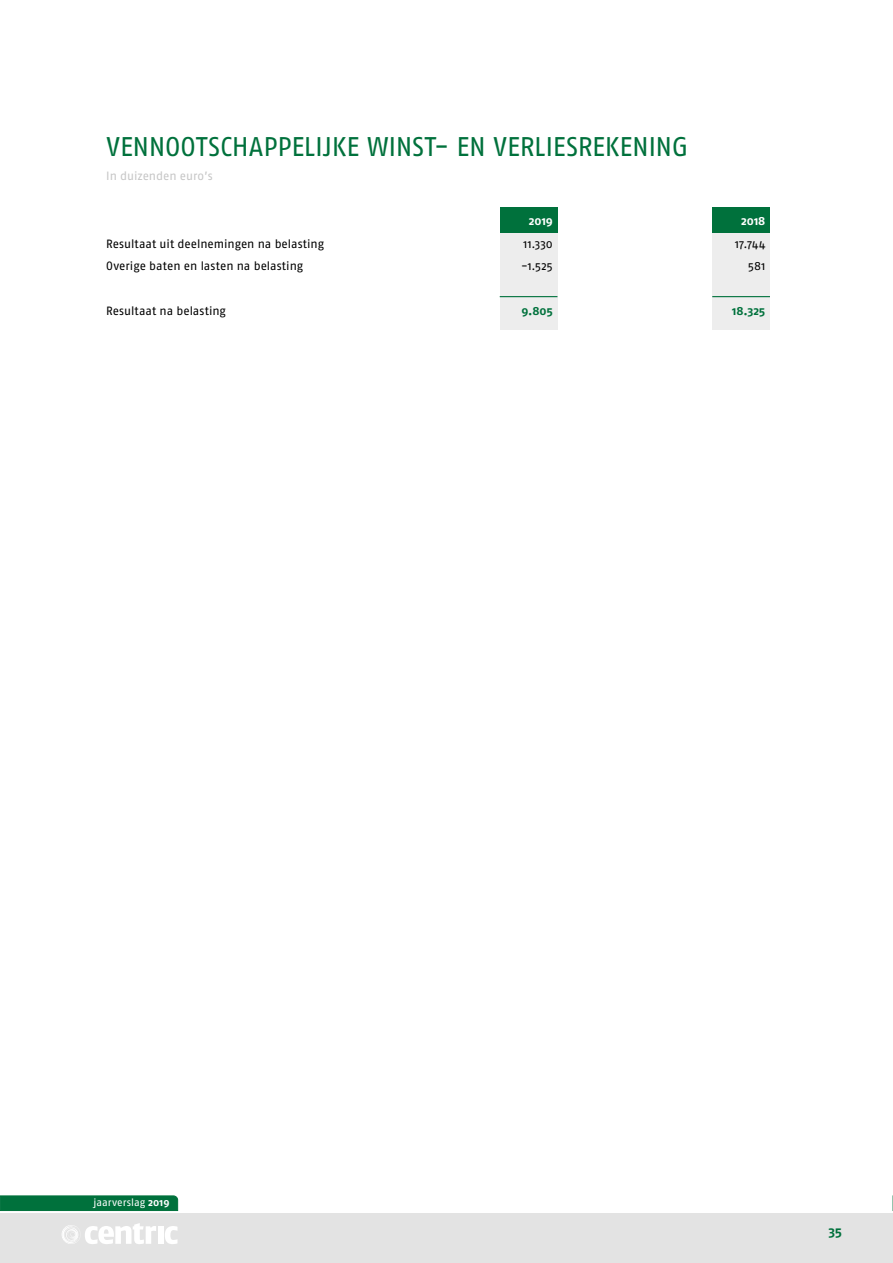
<style>
.page{position:relative;width:893px;height:1263px;background:#fff}
.page>*{position:absolute;margin:0;border:0;box-sizing:border-box;transform-origin:0 0}
.t1{font:27px "Fago Pro";letter-spacing:-.01em;color:#00713c}
.t2{font:700 13.5px "Fago Pro";color:#00713c}
.t3{font:12px "Fago Pro";color:#000}
.t4{font:12px "Fago Pro";letter-spacing:-.005em;color:#c6c6c6}
.t5{font:700 12px "Fago Pro";letter-spacing:-.01em;color:#00713c}
.t6{font:700 12px "Fago Pro";letter-spacing:-.005em;color:#fff}
.t7{font:10.5px "Fago Pro";color:#fff}
.s1{font-weight:700}
</style>
<div class="page">
<div style="left:0;top:1213px;width:893px;height:50px;background:#e3e3e3"></div>
<div style="left:0;top:1196px;width:178px;height:15px;background:#00713c"></div>
<svg style="left:892px;top:1196px;width:1px;height:15px"></svg>
<div style="left:158px;top:1226px;width:5px;height:18px;background:#fff"></div>
<svg style="left:165px;top:1226px;width:12px;height:18px"></svg>
<svg style="left:62px;top:1223px;width:94px;height:21px"></svg>
<div style="left:500px;top:208px;width:58px;height:122px;background:#ededed"></div>
<div style="left:500px;top:208px;width:58px;height:25px;background:#00713c"></div>
<div style="left:712px;top:208px;width:58px;height:122px;background:#ededed"></div>
<div style="left:712px;top:208px;width:58px;height:25px;background:#00713c"></div>
<hr style="left:500px;top:296px;width:57px;height:1px;background:#00713c">
<hr style="left:712px;top:296px;width:58px;height:1px;background:#00713c">
<h1 class="t1" style="left:106px;top:131px;width:583px">VENNOOTSCHAPPELIJKE WINST- EN VERLIESREKENING</h1>
<p class="t4" style="left:106px;top:169px;width:108px">In duizenden euro’s</p>
<p class="t6" style="left:529px;top:214px;width:26px">2019</p>
<p class="t6" style="left:741px;top:214px;width:26px">2018</p>
<p class="t3" style="left:106px;top:236px;width:219px">Resultaat uit deelnemingen na belasting</p>
<p class="t3" style="left:524px;top:236px;width:31px">11.330</p>
<p class="t3" style="left:735px;top:236px;width:32px">17.744</p>
<p class="t3" style="left:106px;top:259px;width:198px">Overige baten en lasten na belasting</p>
<p class="t3" style="left:521px;top:259px;width:33px">-1.525</p>
<p class="t3" style="left:748px;top:259px;width:19px">581</p>
<p class="t3" style="left:106px;top:304px;width:121px">Resultaat na belasting</p>
<p class="t5" style="left:521px;top:304px;width:33px">9.805</p>
<p class="t5" style="left:732px;top:304px;width:35px">18.325</p>
<p class="t7" style="left:93px;top:1196px;width:78px">jaarverslag <span class="s1">2019</span></p>
<p class="t2" style="left:828px;top:1223px;width:15px">35</p>
</div>
